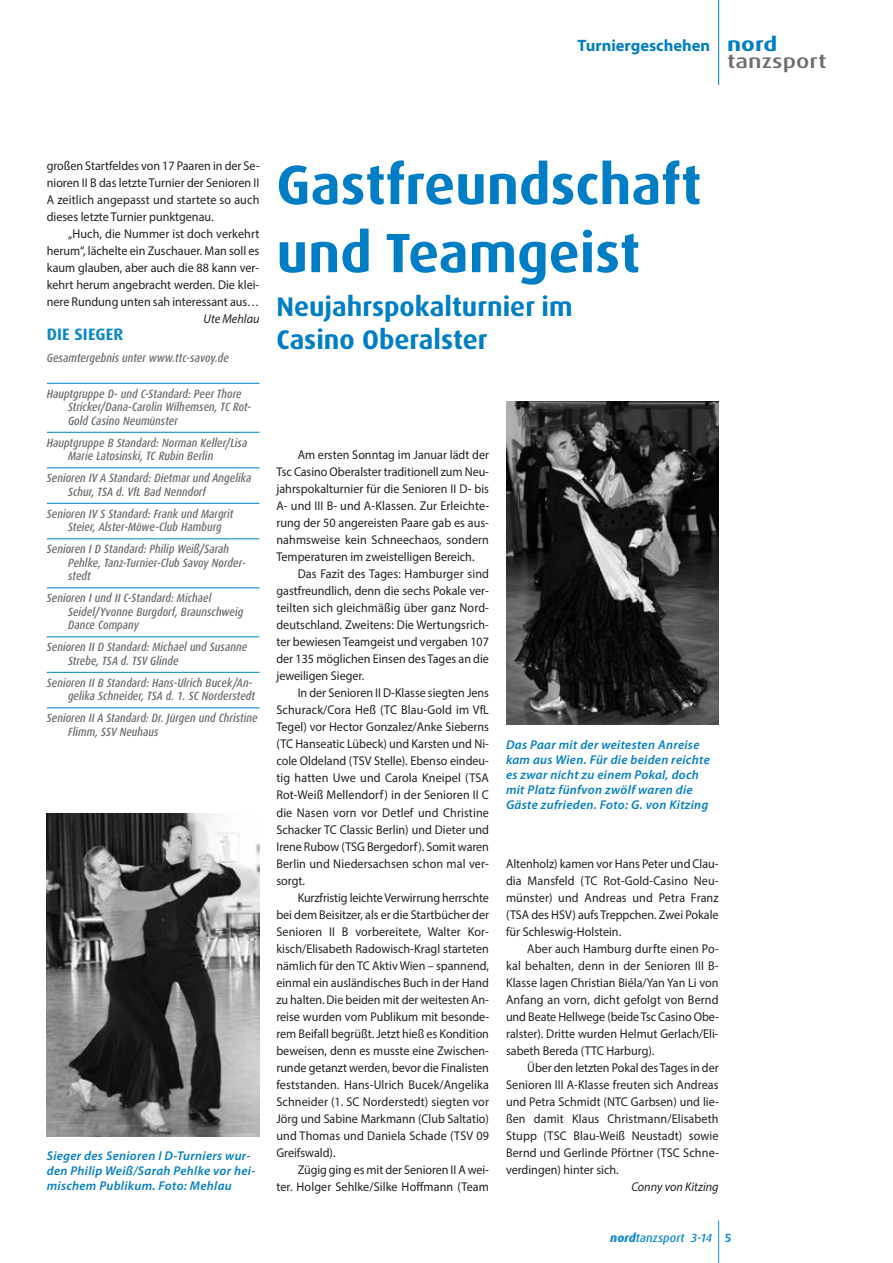
<style>
.page{position:relative;width:893px;height:1263px;background:#fff}
.page>*{position:absolute;margin:0;border:0;box-sizing:border-box;transform-origin:0 0}
.t1{font:700 55.5px/68.1px "Dax OT";color:#007ec5}
.t2{font:700 27px/33px "Dax OT";color:#007ec5}
.t3{font:500 19.5px "Dax OT";color:#6c6d70;scale:1.25 1}
.t4{font:700 19.5px "Dax OT";color:#007ec5;scale:1.25 1}
.t5{font:700 16.5px "Myriad Pro";color:#007ec5}
.t6{font:700 16.5px "Dax OT";letter-spacing:.01em;color:#0c89cb}
.t7{font:12.75px/17px "Myriad Pro";color:#231f20;text-align:justify;scale:.95 1}
.t8{font:italic 600 12.75px/14.9px "Myriad Pro";letter-spacing:.025em;color:#007ec5}
.t9{font:italic 12.75px "Myriad Pro";color:#231f20;scale:.95 1}
.t10{font:italic 500 condensed 12px/13.5px "Dax OT";color:#6c6d70}
.t11{font:italic 500 12px "Dax OT";color:#178dce}
.s1{font-weight:800}
.s2{font-weight:700;font-style:normal}
</style>
<div class="page">
<hr style="left:47px;top:383px;width:212px;height:1px;background:#178dce">
<hr style="left:47px;top:432px;width:212px;height:1px;background:#178dce">
<hr style="left:47px;top:467px;width:212px;height:1px;background:#178dce">
<hr style="left:47px;top:503px;width:212px;height:1px;background:#178dce">
<hr style="left:47px;top:538px;width:212px;height:1px;background:#178dce">
<hr style="left:47px;top:587px;width:212px;height:1px;background:#178dce">
<hr style="left:47px;top:636px;width:212px;height:1px;background:#178dce">
<hr style="left:47px;top:672px;width:212px;height:1px;background:#178dce">
<hr style="left:47px;top:707px;width:212px;height:1px;background:#178dce">
<hr style="left:718px;top:1220px;width:1px;height:43px;background:#178dce">
<hr style="left:718px;top:0;width:1px;height:85px;background:#007ec5">
<img style="left:47px;top:813px;width:212px;height:323px">
<img style="left:506px;top:402px;width:213px;height:323px">
<p class="t5" style="left:578px;top:39px;width:134px">Turniergeschehen</p>
<h3 class="t4" style="left:727px;top:36px;width:42px">nord</h3>
<h3 class="t3" style="left:727px;top:49px;width:81px">tanzsport</h3>
<p class="t7" style="left:47px;top:158px;width:226px">großen Startfeldes von 17 Paaren in der Se&shy;nioren II B das letzte Turnier der Senioren II A zeitlich angepasst und startete so auch dieses letzte Turnier punktgenau.</p>
<p class="t7" style="left:47px;top:226px;width:225px;text-indent:21px">„Huch, die Nummer ist doch verkehrt herum“, lächelte ein Zuschauer. Man soll es kaum glauben, aber auch die 88 kann ver&shy;kehrt herum angebracht werden. Die klei&shy;nere Rundung unten sah interessant aus…</p>
<p class="t9" style="left:204px;top:314px;width:60px">Ute Mehlau</p>
<p class="t6" style="left:47px;top:327px;width:78px">DIE SIEGER</p>
<p class="t10" style="left:47px;top:352px;width:184px">Gesamtergebnis unter www.ttc-savoy.de</p>
<p class="t10" style="left:68px;top:388px;width:185px;text-indent:-21px">Hauptgruppe D- und C-Standard: Peer Thore<br>Stricker/Dana-Carolin Wilhemsen, TC Rot-<br>Gold Casino Neumünster</p>
<p class="t10" style="left:68px;top:437px;width:181px;text-indent:-21px">Hauptgruppe B Standard: Norman Keller/Lisa<br>Marie Latosinski, TC Rubin Berlin</p>
<p class="t10" style="left:68px;top:472px;width:185px;text-indent:-21px">Senioren IV A Standard: Dietmar und Angelika<br>Schur, TSA d. VfL Bad Nenndorf</p>
<p class="t10" style="left:68px;top:508px;width:167px;text-indent:-21px">Senioren IV S Standard: Frank und Margrit<br>Steier, Alster-Möwe-Club Hamburg</p>
<p class="t10" style="left:68px;top:543px;width:179px;text-indent:-21px">Senioren I D Standard: Philip Weiß/Sarah<br>Pehlke, Tanz-Turnier-Club Savoy Norder&shy;stedt</p>
<p class="t10" style="left:68px;top:592px;width:177px;text-indent:-21px">Senioren I und II C-Standard: Michael<br>Seidel/Yvonne Burgdorf, Braunschweig<br>Dance Company</p>
<p class="t10" style="left:68px;top:641px;width:181px;text-indent:-21px">Senioren II D Standard: Michael und Susanne<br>Strebe, TSA d. TSV Glinde</p>
<p class="t10" style="left:47px;top:677px;width:210px;text-align:right">Senioren II B Standard: Hans-Ulrich Bucek/An&shy;gelika Schneider, TSA d. 1. SC Norderstedt</p>
<p class="t10" style="left:68px;top:712px;width:191px;text-indent:-21px">Senioren II A Standard: Dr. Jürgen und Christine<br>Flimm, SSV Neuhaus</p>
<p class="t8" style="left:47px;top:1150px;width:210px">Sieger des Senioren I D-Turniers wur&shy;den Philip Weiß/Sarah Pehlke vor hei&shy;mischem Publikum. Foto: Mehlau</p>
<h1 class="t1" style="left:276px;top:155px;width:426px">Gastfreundschaft und Teamgeist</h1>
<h2 class="t2" style="left:276px;top:292px;width:298px">Neujahrspokalturnier im<br>Casino Oberalster</h2>
<p class="t7" style="left:276px;top:448px;width:226px;text-indent:21px">Am ersten Sonntag im Januar lädt der Tsc Casino Oberalster traditionell zum Neu&shy;jahrspokalturnier für die Senioren II D- bis A- und III B- und A-Klassen. Zur Erleichte&shy;rung der 50 angereisten Paare gab es aus&shy;nahmsweise kein Schneechaos, sondern Temperaturen im zweistelligen Bereich.</p>
<p class="t7" style="left:276px;top:567px;width:225px;text-indent:21px">Das Fazit des Tages: Hamburger sind gastfreundlich, denn die sechs Pokale ver&shy;teilten sich gleichmäßig über ganz Nord&shy;deutschland. Zweitens: Die Wertungsrich&shy;ter bewiesen Teamgeist und vergaben 107 der 135 möglichen Einsen des Tages an die jeweiligen Sieger.</p>
<p class="t7" style="left:276px;top:686px;width:225px;text-indent:21px">In der Senioren II D-Klasse siegten Jens Schurack/Cora Heß (TC Blau-Gold im VfL Tegel) vor Hector Gonzalez/Anke Sieberns (TC Hanseatic Lübeck) und Karsten und Ni&shy;cole Oldeland (TSV Stelle). Ebenso eindeu&shy;tig hatten Uwe und Carola Kneipel (TSA Rot-Weiß Mellendorf) in der Senioren II C die Nasen vorn vor Detlef und Christine Schacker TC Classic Berlin) und Dieter und Irene Rubow (TSG Bergedorf). Somit waren Berlin und Niedersachsen schon mal ver&shy;sorgt.</p>
<p class="t7" style="left:276px;top:890px;width:226px;text-indent:21px">Kurzfristig leichte Verwirrung herrschte bei dem Beisitzer, als er die Startbücher der Senioren II B vorbereitete, Walter Kor&shy;kisch/Elisabeth Radowisch-Kragl starteten nämlich für den TC Aktiv Wien – spannend, einmal ein ausländisches Buch in der Hand zu halten. Die beiden mit der weitesten An&shy;reise wurden vom Publikum mit besonde&shy;rem Beifall begrüßt. Jetzt hieß es Kondition beweisen, denn es musste eine Zwischen&shy;runde getanzt werden, bevor die Finalisten feststanden. Hans-Ulrich Bucek/Angelika Schneider (1. SC Norderstedt) siegten vor Jörg und Sabine Markmann (Club Saltatio) und Thomas und Daniela Schade (TSV 09<br>Greifswald).</p>
<p class="t7" style="left:276px;top:1162px;width:225px;text-align:right">Zügig ging es mit der Senioren II A wei-<br>ter. Holger Sehlke/Silke Hoffmann (Team</p>
<p class="t8" style="left:506px;top:739px;width:205px">Das Paar mit der weitesten Anreise kam aus Wien. Für die beiden reichte es zwar nicht zu einem Pokal, doch mit Platz fünfvon zwölf waren die Gäste zufrieden. Foto: G. von Kitzing</p>
<p class="t7" style="left:506px;top:856px;width:225px">Altenholz) kamen vor Hans Peter und Clau&shy;dia Mansfeld (TC Rot-Gold-Casino Neu&shy;münster) und Andreas und Petra Franz (TSA des HSV) aufs Treppchen. Zwei Pokale für Schleswig-Holstein.</p>
<p class="t7" style="left:506px;top:941px;width:226px;text-indent:21px">Aber auch Hamburg durfte einen Po&shy;kal behalten, denn in der Senioren III B-Klasse lagen Christian Biéla/Yan Yan Li von Anfang an vorn, dicht gefolgt von Bernd und Beate Hellwege (beide Tsc Casino Obe&shy;ralster). Dritte wurden Helmut Gerlach/Eli&shy;sabeth Bereda (TTC Harburg).</p>
<p class="t7" style="left:506px;top:1060px;width:226px;text-indent:21px">Über den letzten Pokal des Tages in der Senioren III A-Klasse freuten sich Andreas und Petra Schmidt (NTC Garbsen) und lie&shy;ßen damit Klaus Christmann/Elisabeth Stupp (TSC Blau-Weiß Neustadt) sowie Bernd und Gerlinde Pförtner (TSC Schne&shy;verdingen) hinter sich.</p>
<p class="t9" style="left:631px;top:1182px;width:93px">Conny von Kitzing</p>
<p class="t11" style="left:610px;top:1230px;width:123px"><span class="s1">nord</span>tanzsport 3-14 <span class="s2">5</span></p>
</div>
